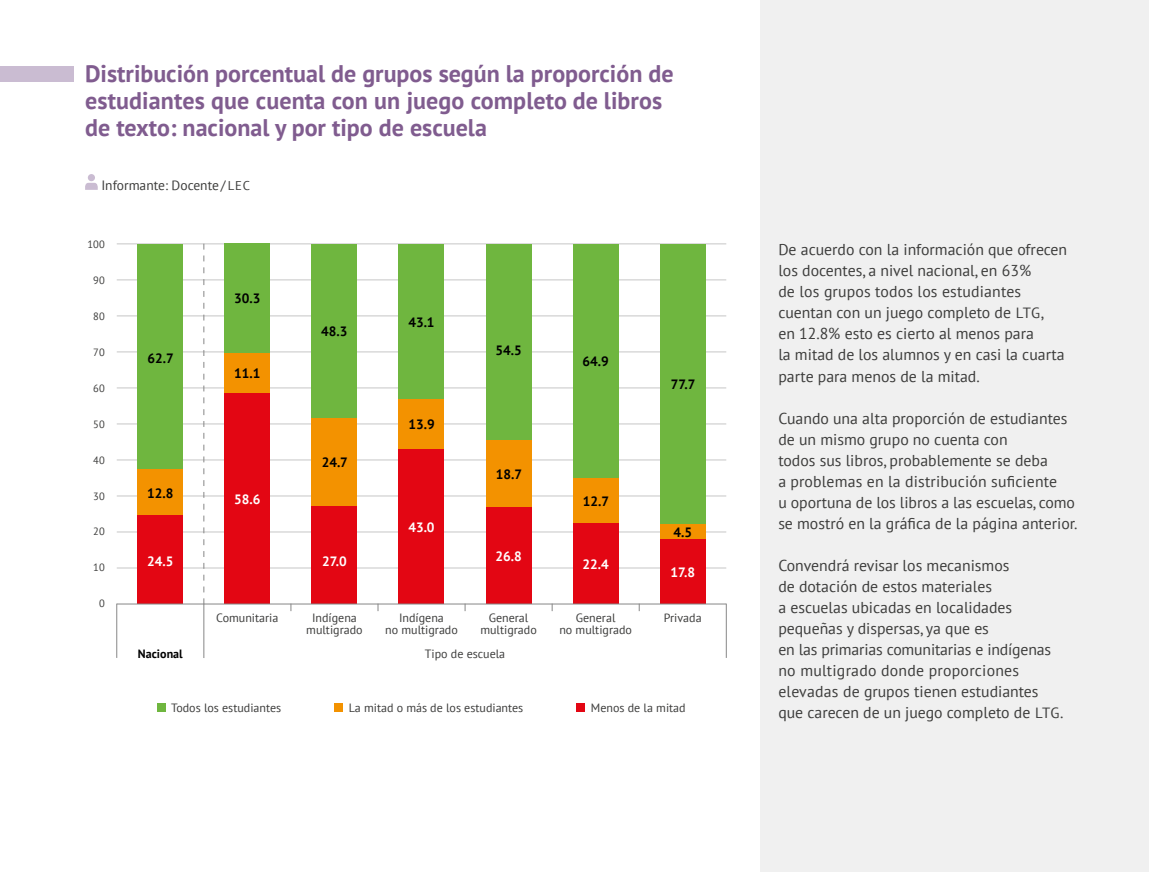
<style>
.page{position:relative;width:1149px;height:872px;background:#fff}
.page>*{position:absolute;margin:0;border:0;box-sizing:border-box;transform-origin:0 0}
.t1{font:700 24px/27px "PT Sans";color:#805c8f}
.t2{font:15.75px/21px "PT Sans";color:#3c3c3b}
.t3{font:700 13.5px "PT Sans";color:#000}
.t4{font:700 13.5px "PT Sans";color:#fff}
.t5{font:13.5px "PT Sans";color:#3c3c3b}
.t6{font:12px/12px "PT Sans";color:#3c3c3b;text-align:center}
.t7{font:700 12px "PT Sans";color:#000}
.t8{font:10.5px "PT Sans";color:#3c3c3b}
.s1{font-size:12.75px}
.s2{font-size:14.85px}
</style>
<div class="page">
<div style="left:0;top:66px;width:73px;height:16px;background:#cabcd2"></div>
<hr style="left:117px;top:496px;width:609px;height:1px;background:#c6c6c6">
<hr style="left:117px;top:388px;width:609px;height:1px;background:#c6c6c6">
<hr style="left:117px;top:280px;width:609px;height:1px;background:#c6c6c6">
<hr style="left:117px;top:568px;width:609px;height:1px;background:#c6c6c6">
<hr style="left:117px;top:460px;width:609px;height:1px;background:#c6c6c6">
<hr style="left:117px;top:352px;width:609px;height:1px;background:#c6c6c6">
<hr style="left:117px;top:244px;width:609px;height:1px;background:#c6c6c6">
<hr style="left:117px;top:532px;width:609px;height:1px;background:#c6c6c6">
<hr style="left:117px;top:424px;width:609px;height:1px;background:#c6c6c6">
<hr style="left:117px;top:316px;width:609px;height:1px;background:#c6c6c6">
<div style="left:138px;top:244px;width:45px;height:225px;background:#6fb63f"></div>
<div style="left:138px;top:470px;width:45px;height:46px;background:#f39200"></div>
<div style="left:138px;top:516px;width:45px;height:88px;background:#e30613"></div>
<div style="left:225px;top:244px;width:45px;height:109px;background:#6fb63f"></div>
<div style="left:225px;top:353px;width:45px;height:40px;background:#f39200"></div>
<div style="left:225px;top:393px;width:45px;height:211px;background:#e30613"></div>
<div style="left:312px;top:244px;width:45px;height:174px;background:#6fb63f"></div>
<div style="left:312px;top:418px;width:45px;height:89px;background:#f39200"></div>
<div style="left:312px;top:507px;width:45px;height:97px;background:#e30613"></div>
<div style="left:399px;top:244px;width:45px;height:155px;background:#6fb63f"></div>
<div style="left:399px;top:399px;width:45px;height:50px;background:#f39200"></div>
<div style="left:399px;top:449px;width:45px;height:155px;background:#e30613"></div>
<div style="left:486px;top:244px;width:45px;height:196px;background:#6fb63f"></div>
<div style="left:486px;top:440px;width:45px;height:67px;background:#f39200"></div>
<div style="left:486px;top:507px;width:45px;height:97px;background:#e30613"></div>
<div style="left:573px;top:244px;width:45px;height:234px;background:#6fb63f"></div>
<div style="left:573px;top:478px;width:45px;height:45px;background:#f39200"></div>
<div style="left:573px;top:523px;width:45px;height:81px;background:#e30613"></div>
<div style="left:660px;top:244px;width:45px;height:280px;background:#6fb63f"></div>
<div style="left:660px;top:524px;width:45px;height:15px;background:#f39200"></div>
<div style="left:660px;top:539px;width:45px;height:65px;background:#e30613"></div>
<hr style="left:117px;top:603px;width:609px;height:1px;background:#878787">
<div style="left:760px;top:0;width:388px;height:872px;background:#f0f0f0"></div>
<div style="left:88px;top:174px;width:7px;height:7px;background:#cabcd2;border-radius:50%"></div>
<svg style="left:85px;top:183px;width:13px;height:7px"></svg>
<hr style="left:203px;top:604px;width:1px;height:54px;background:#878787">
<hr style="left:725px;top:603px;width:1px;height:55px;background:#878787">
<hr style="left:116px;top:603px;width:1px;height:55px;background:#878787">
<svg style="left:203px;top:244px;width:1px;height:360px"></svg>
<div style="left:157px;top:703px;width:9px;height:9px;background:#6fb63f"></div>
<div style="left:334px;top:703px;width:9px;height:9px;background:#f39200"></div>
<div style="left:576px;top:703px;width:8px;height:9px;background:#e30613"></div>
<h1 class="t1" style="left:85px;top:59px;width:590px">Distribución porcentual de grupos según la proporción de estudiantes que cuenta con un juego completo de libros de texto: nacional y por tipo de escuela</h1>
<p class="t5" style="left:101px;top:176px;width:150px">Informante: Docente/ <span class="s1">LEC</span></p>
<p class="t8" style="left:87px;top:237px;width:19px">100</p>
<p class="t8" style="left:93px;top:273px;width:13px">90</p>
<p class="t3" style="left:234px;top:290px;width:28px">30.3</p>
<p class="t8" style="left:93px;top:309px;width:13px">80</p>
<p class="t3" style="left:321px;top:322px;width:28px">48.3</p>
<p class="t3" style="left:408px;top:314px;width:28px">43.1</p>
<p class="t8" style="left:93px;top:345px;width:13px">70</p>
<p class="t3" style="left:147px;top:349px;width:28px">62.7</p>
<p class="t3" style="left:495px;top:341px;width:28px">54.5</p>
<p class="t3" style="left:582px;top:352px;width:28px">64.9</p>
<p class="t8" style="left:93px;top:381px;width:13px">60</p>
<p class="t3" style="left:234px;top:364px;width:28px">11.1</p>
<p class="t3" style="left:670px;top:375px;width:26px">77.7</p>
<p class="t8" style="left:93px;top:417px;width:13px">50</p>
<p class="t3" style="left:408px;top:415px;width:28px">13.9</p>
<p class="t8" style="left:93px;top:453px;width:13px">40</p>
<p class="t3" style="left:321px;top:453px;width:28px">24.7</p>
<p class="t3" style="left:495px;top:465px;width:28px">18.7</p>
<p class="t8" style="left:93px;top:489px;width:13px">30</p>
<p class="t3" style="left:147px;top:484px;width:28px">12.8</p>
<p class="t4" style="left:234px;top:490px;width:28px">58.6</p>
<p class="t3" style="left:582px;top:492px;width:28px">12.7</p>
<p class="t8" style="left:93px;top:525px;width:13px">20</p>
<p class="t4" style="left:408px;top:518px;width:28px">43.0</p>
<p class="t3" style="left:673px;top:523px;width:20px">4.5</p>
<p class="t8" style="left:93px;top:561px;width:13px">10</p>
<p class="t8" style="left:99px;top:597px;width:7px">0</p>
<p class="t4" style="left:147px;top:552px;width:28px">24.5</p>
<p class="t4" style="left:322px;top:552px;width:26px">27.0</p>
<p class="t4" style="left:495px;top:547px;width:28px">26.8</p>
<p class="t4" style="left:582px;top:555px;width:28px">22.4</p>
<p class="t4" style="left:670px;top:563px;width:26px">17.8</p>
<p class="t6" style="left:216px;top:611px;width:64px">Comunitaria</p>
<p class="t6" style="left:385px;top:611px;width:74px">Indígena<br>no multigrado</p>
<p class="t6" style="left:575px;top:611px;width:41px">General</p>
<p class="t6" style="left:663px;top:611px;width:39px">Privada</p>
<p class="t6" style="left:306px;top:611px;width:58px">Indígena multigrado</p>
<p class="t6" style="left:480px;top:611px;width:58px">General multigrado</p>
<p class="t6" style="left:559px;top:623px;width:74px">no multigrado</p>
<p class="t7" style="left:138px;top:645px;width:46px">Nacional</p>
<p class="t6" style="left:425px;top:647px;width:82px">Tipo de escuela</p>
<p class="t6" style="left:171px;top:701px;width:111px">Todos los estudiantes</p>
<p class="t6" style="left:349px;top:701px;width:176px">La mitad o más de los estudiantes</p>
<p class="t6" style="left:590px;top:701px;width:96px">Menos de la mitad</p>
<p class="t2" style="left:778px;top:239px;width:290px">De acuerdo con la información que ofrecen los docentes, a nivel nacional, en 63%<br>de los grupos todos los estudiantes cuentan con un juego completo de <span class="s2">LTG</span>,<br>en 12.8% esto es cierto al menos para<br>la mitad de los alumnos y en casi la cuarta parte para menos de la mitad.</p>
<p class="t2" style="left:778px;top:407px;width:301px">Cuando una alta proporción de estudiantes de un mismo grupo no cuenta con<br>todos sus libros, probablemente se deba<br>a problemas en la distribución suficiente<br>u oportuna de los libros a las escuelas, como se mostró en la gráfica de la página anterior.</p>
<p class="t2" style="left:778px;top:554px;width:286px">Convendrá revisar los mecanismos<br>de dotación de estos materiales<br>a escuelas ubicadas en localidades pequeñas y dispersas, ya que es<br>en las primarias comunitarias e indígenas no multigrado donde proporciones elevadas de grupos tienen estudiantes que carecen de un juego completo de <span class="s2">LTG</span>.</p>
</div>
